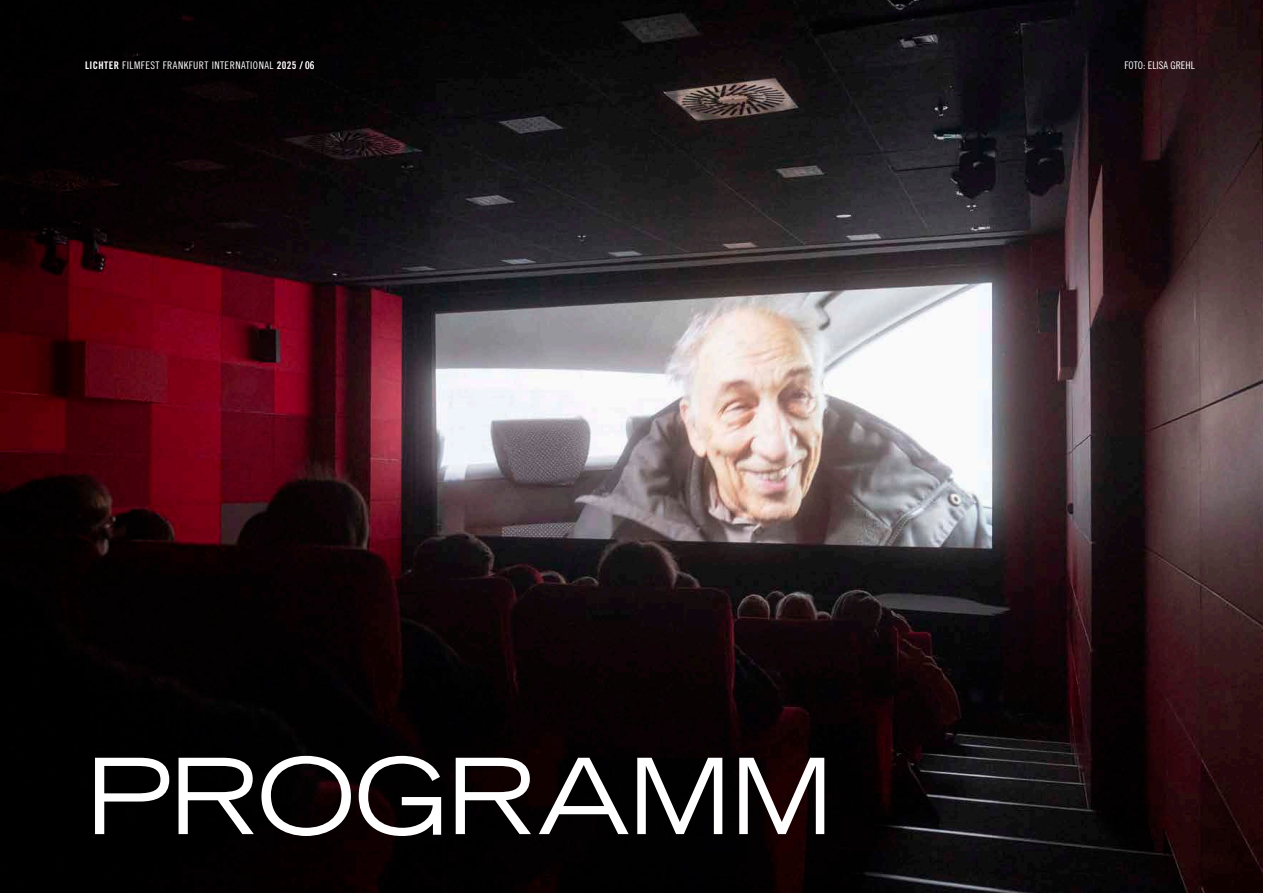
<style>
.page{position:relative;width:1263px;height:893px;background:#fff}
.page>*{position:absolute;margin:0;border:0;box-sizing:border-box;transform-origin:0 0}
.t1{font:expanded 105px "Trade Gothic LT Std";letter-spacing:-.03em;color:#fff}
.t2{font:10.5px "Trade Gothic LT Std Cn 18";letter-spacing:.04em;color:#fff}
.t3{font:10.5px "Trade Gothic LT Std Cn 18";color:#fff}
.s1{font-family:"Trade Gothic LT Std Bd Cn 20"}
</style>
<div class="page">
<img style="left:0;top:0;width:1263px;height:893px">
<p class="t2" style="left:85px;top:59px;width:231px"><span class="s1">LICHTER</span> FILMFEST FRANKFURT INTERNATIONAL <span class="s1">2025</span> / 06</p>
<p class="t3" style="left:1124px;top:59px;width:72px">FOTO: ELISA GREHL</p>
<h1 class="t1" style="left:85px;top:727px;width:751px">PROGRAMM</h1>
</div>
